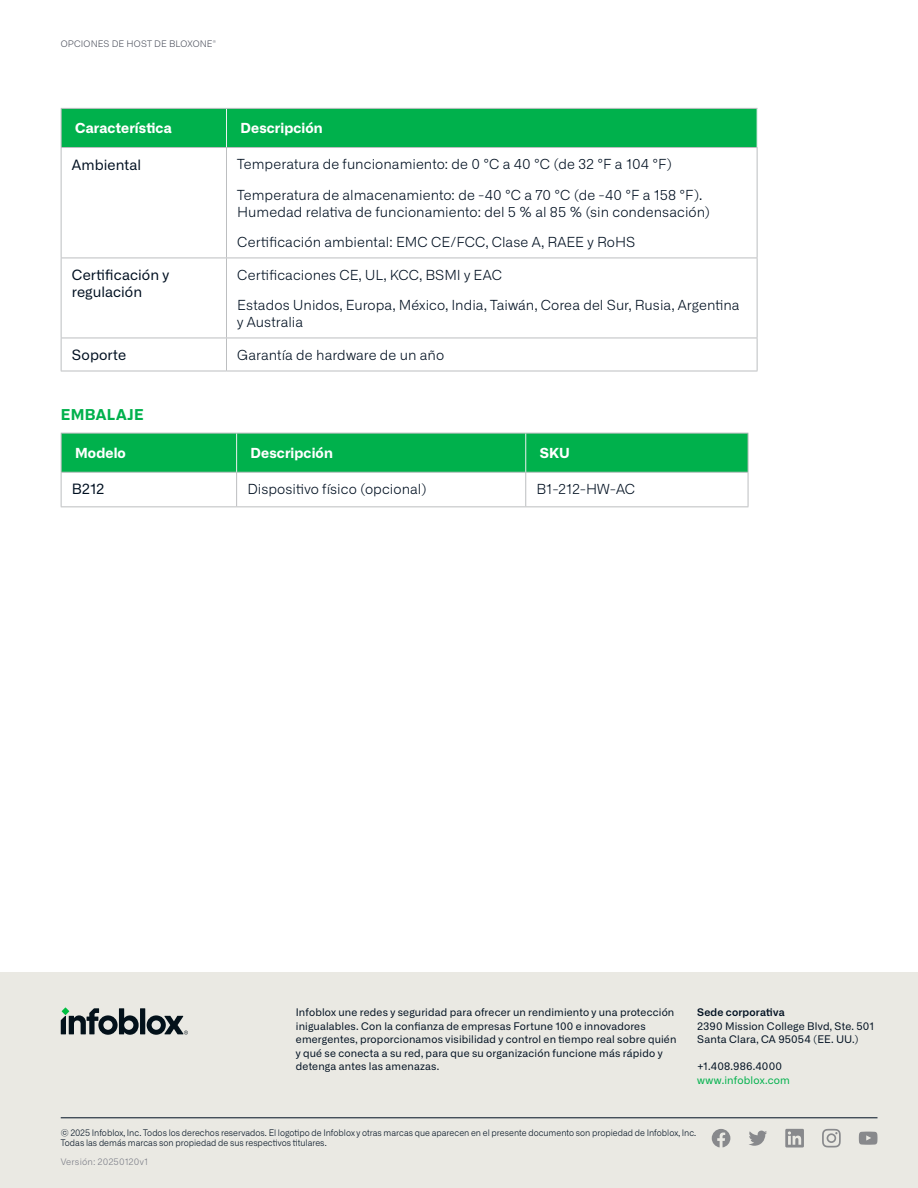
<style>
.page{position:relative;width:918px;height:1188px;background:#fff}
.page>*{position:absolute;margin:0;border:0;box-sizing:border-box;transform-origin:0 0}
.Heading_Level_1{font:700 15px "Alliance No.2";letter-spacing:.02em;color:#00b14c}
.Side-bar_text{font:14.25px/16.8px "Alliance No.1";letter-spacing:.005em;color:#001021}
.Teable-Text-Left{font:300 13.8px/16.8px "Alliance No.1";letter-spacing:.005em;color:#001021}
.Table_Header_Left{font:700 13.8px "Alliance No.1";letter-spacing:.01em;color:#fff}
.t1{font:10.5px/13.5px "Alliance No.1";letter-spacing:.015em;color:#001021}
.t2{font:10.5px "Alliance No.1";letter-spacing:.015em;color:#00b14c}
.t3{font:600 10.5px "Alliance No.1";letter-spacing:.015em;color:#001021}
.t4{font:300 9px/9.8px "Alliance No.1";color:#001021;scale:.95 1}
.t5{font:300 9px "Alliance No.1";letter-spacing:.015em;color:#4e525e}
.t6{font:300 9px "Alliance No.1";letter-spacing:.005em;color:#7a7c86}
</style>
<div class="page">
<div style="left:0;top:972px;width:918px;height:216px;background:#eae9e3"></div>
<svg style="left:822px;top:1129px;width:19px;height:18px"></svg>
<svg style="left:859px;top:1132px;width:19px;height:13px"></svg>
<svg style="left:749px;top:1131px;width:18px;height:15px"></svg>
<svg style="left:785px;top:1129px;width:19px;height:19px"></svg>
<svg style="left:712px;top:1129px;width:18px;height:18px"></svg>
<hr style="left:61px;top:1118px;width:817px;height:1px;background:#001021">
<div style="left:140px;top:1008px;width:5px;height:26px;background:#03111a"></div>
<svg style="left:147px;top:1015px;width:41px;height:20px"></svg>
<svg style="left:61px;top:1008px;width:78px;height:27px"></svg>
<div style="left:62px;top:109px;width:695px;height:38px;background:#00b14c"></div>
<hr style="left:61px;top:108px;width:165px;height:1px;background:#bcbec0">
<hr style="left:61px;top:109px;width:1px;height:38px;background:#bcbec0">
<hr style="left:226px;top:108px;width:532px;height:1px;background:#bcbec0">
<hr style="left:61px;top:147px;width:165px;height:1px;background:#bcbec0">
<hr style="left:61px;top:148px;width:1px;height:110px;background:#bcbec0">
<hr style="left:226px;top:147px;width:532px;height:1px;background:#bcbec0">
<hr style="left:226px;top:148px;width:1px;height:110px;background:#bcbec0">
<hr style="left:757px;top:148px;width:1px;height:110px;background:#bcbec0">
<hr style="left:61px;top:258px;width:165px;height:1px;background:#bcbec0">
<hr style="left:61px;top:258px;width:1px;height:80px;background:#bcbec0">
<hr style="left:226px;top:258px;width:532px;height:1px;background:#bcbec0">
<hr style="left:226px;top:258px;width:1px;height:80px;background:#bcbec0">
<hr style="left:757px;top:258px;width:1px;height:80px;background:#bcbec0">
<hr style="left:61px;top:338px;width:165px;height:1px;background:#bcbec0">
<hr style="left:61px;top:338px;width:1px;height:33px;background:#bcbec0">
<hr style="left:226px;top:338px;width:532px;height:1px;background:#bcbec0">
<hr style="left:226px;top:338px;width:1px;height:33px;background:#bcbec0">
<hr style="left:757px;top:338px;width:1px;height:33px;background:#bcbec0">
<hr style="left:61px;top:371px;width:165px;height:1px;background:#bcbec0">
<hr style="left:226px;top:371px;width:532px;height:1px;background:#bcbec0">
<hr style="left:226px;top:109px;width:1px;height:38px;background:#ecf0f1">
<hr style="left:757px;top:109px;width:1px;height:38px;background:#ecf0f1">
<div style="left:62px;top:434px;width:686px;height:38px;background:#00b14c"></div>
<hr style="left:61px;top:433px;width:176px;height:1px;background:#bcbec0">
<hr style="left:61px;top:433px;width:1px;height:39px;background:#bcbec0">
<hr style="left:237px;top:433px;width:289px;height:1px;background:#bcbec0">
<hr style="left:526px;top:433px;width:222px;height:1px;background:#bcbec0">
<hr style="left:748px;top:433px;width:1px;height:39px;background:#bcbec0">
<hr style="left:61px;top:472px;width:176px;height:1px;background:#bcbec0">
<hr style="left:61px;top:473px;width:1px;height:33px;background:#bcbec0">
<hr style="left:237px;top:472px;width:289px;height:1px;background:#bcbec0">
<hr style="left:236px;top:473px;width:1px;height:33px;background:#bcbec0">
<hr style="left:526px;top:472px;width:222px;height:1px;background:#bcbec0">
<hr style="left:525px;top:473px;width:1px;height:33px;background:#bcbec0">
<hr style="left:748px;top:473px;width:1px;height:33px;background:#bcbec0">
<hr style="left:61px;top:506px;width:176px;height:1px;background:#bcbec0">
<hr style="left:237px;top:506px;width:289px;height:1px;background:#bcbec0">
<hr style="left:526px;top:506px;width:222px;height:1px;background:#bcbec0">
<hr style="left:236px;top:433px;width:1px;height:39px;background:#ecf0f1">
<hr style="left:525px;top:433px;width:1px;height:39px;background:#ecf0f1">
<p class="t5" style="left:61px;top:39px;width:157px">OPCIONES DE HOST DE BLOXONE<sup>®</sup></p>
<p class="Table_Header_Left" style="left:75px;top:119px;width:98px">Característica</p>
<p class="Table_Header_Left" style="left:241px;top:119px;width:84px">Descripción</p>
<p class="Side-bar_text" style="left:72px;top:156px;width:71px">Ambiental</p>
<p class="Teable-Text-Left" style="left:237px;top:156px;width:436px">Temperatura de funcionamiento: de 0 °C a 40 °C (de 32 °F a 104 °F)</p>
<p class="Teable-Text-Left" style="left:237px;top:186px;width:474px">Temperatura de almacenamiento: de -40 °C a 70 °C (de -40 °F a 158 °F).<br>Humedad relativa de funcionamiento: del 5 % al 85 % (sin condensación)</p>
<p class="Teable-Text-Left" style="left:237px;top:234px;width:400px">Certificación ambiental: EMC CE/FCC, Clase A, RAEE y RoHS</p>
<p class="Side-bar_text" style="left:72px;top:267px;width:99px">Certificación y regulación</p>
<p class="Teable-Text-Left" style="left:237px;top:267px;width:266px">Certificaciones CE, UL, KCC, BSMI y EAC</p>
<p class="Teable-Text-Left" style="left:237px;top:297px;width:504px">Estados Unidos, Europa, México, India, Taiwán, Corea del Sur, Rusia, Argentina y Australia</p>
<p class="Side-bar_text" style="left:72px;top:347px;width:56px">Soporte</p>
<p class="Teable-Text-Left" style="left:237px;top:347px;width:208px">Garantía de hardware de un año</p>
<p class="Heading_Level_1" style="left:61px;top:405px;width:84px">EMBALAJE</p>
<p class="Table_Header_Left" style="left:75px;top:444px;width:52px">Modelo</p>
<p class="Table_Header_Left" style="left:251px;top:444px;width:84px">Descripción</p>
<p class="Table_Header_Left" style="left:540px;top:444px;width:32px">SKU</p>
<p class="Side-bar_text" style="left:72px;top:481px;width:34px">B212</p>
<p class="Teable-Text-Left" style="left:247px;top:481px;width:181px">Dispositivo físico (opcional)</p>
<p class="Teable-Text-Left" style="left:537px;top:481px;width:100px">B1-212-HW-AC</p>
<p class="t1" style="left:296px;top:1006px;width:382px">Infoblox une redes y seguridad para ofrecer un rendimiento y una protección inigualables. Con la confianza de empresas Fortune 100 e innovadores emergentes, proporcionamos visibilidad y control en tiempo real sobre quién y qué se conecta a su red, para que su organización funcione más rápido y detenga antes las amenazas.</p>
<p class="t3" style="left:697px;top:1006px;width:89px">Sede corporativa</p>
<p class="t1" style="left:697px;top:1019px;width:179px">2390 Mission College Blvd, Ste. 501<br>Santa Clara, CA 95054 (EE. UU.)</p>
<p class="t1" style="left:697px;top:1059px;width:86px">+1.408.986.4000</p>
<p class="t2" style="left:697px;top:1073px;width:94px">www.infoblox.com</p>
<p class="t4" style="left:61px;top:1128px;width:671px">© 2025 Infoblox, Inc. Todos los derechos reservados. El logotipo de Infoblox y otras marcas que aparecen en el presente documento son propiedad de Infoblox, Inc.<br>Todas las demás marcas son propiedad de sus respectivos titulares.</p>
<p class="t6" style="left:61px;top:1156px;width:89px">Versión: 20250120v1</p>
</div>
